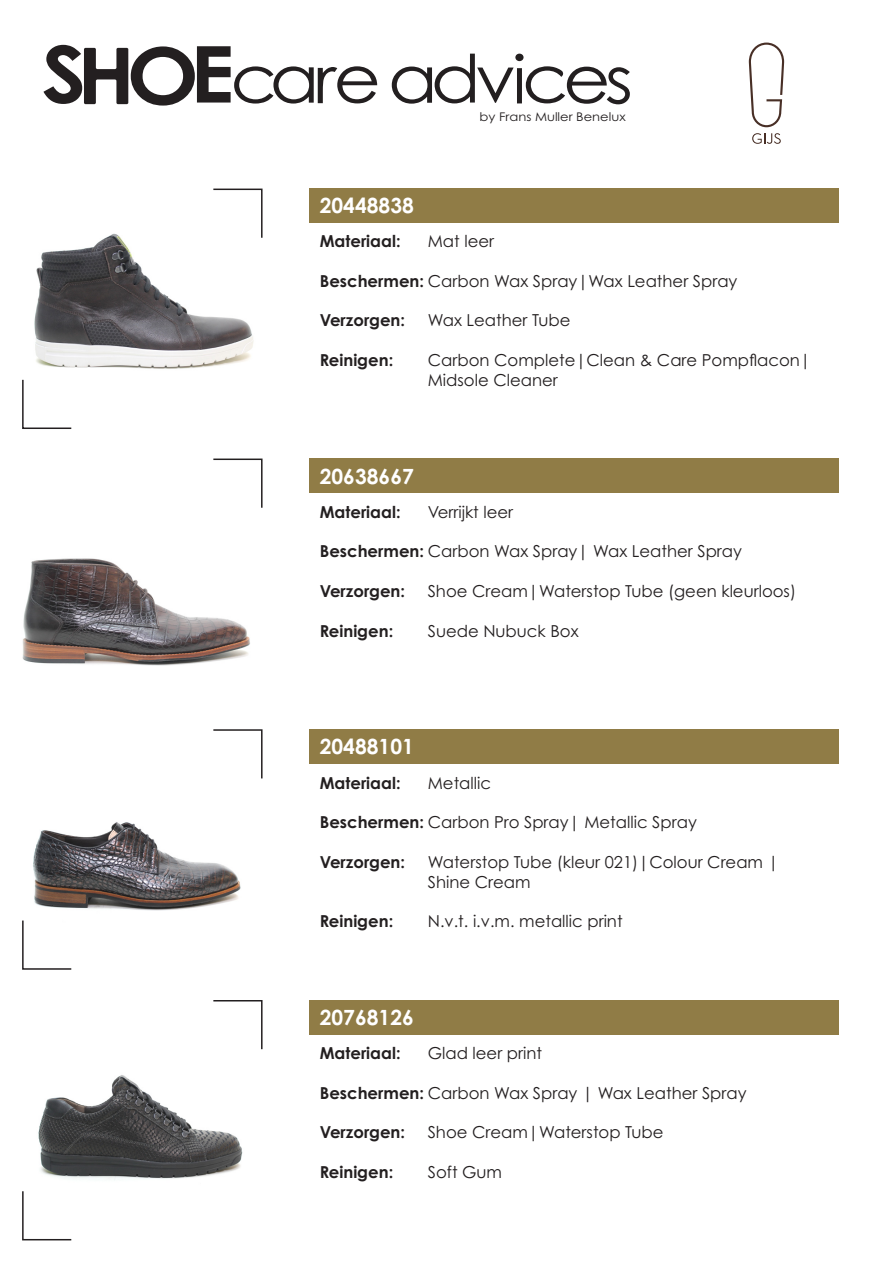
<style>
.page{position:relative;width:893px;height:1263px;background:#fff}
.page>*{position:absolute;margin:0;border:0;box-sizing:border-box;transform-origin:0 0}
.t1{font:700 21px "Century Gothic Pro";color:#fff}
.t2{font:16.5px/19.8px "Century Gothic Pro";color:#231f20}
.t3{font:700 16.5px "Century Gothic Pro";color:#231f20}
.t4{font:12px "Century Gothic";color:#231f20;scale:1.1 1}
.s1{font-weight:700}
</style>
<div class="page">
<svg style="left:43px;top:45px;width:334px;height:61px"></svg>
<svg style="left:392px;top:54px;width:238px;height:50px"></svg>
<svg style="left:752px;top:133px;width:29px;height:11px"></svg>
<svg style="left:749px;top:43px;width:35px;height:84px"></svg>
<div style="left:309px;top:189px;width:529px;height:34px;background:#907c46"></div>
<div style="left:309px;top:458px;width:529px;height:35px;background:#907c46"></div>
<div style="left:309px;top:729px;width:529px;height:35px;background:#907c46"></div>
<div style="left:309px;top:1000px;width:529px;height:35px;background:#907c46"></div>
<img style="left:34px;top:233px;width:220px;height:136px">
<svg style="left:212px;top:188px;width:51px;height:51px"></svg>
<svg style="left:22px;top:379px;width:50px;height:50px"></svg>
<svg style="left:213px;top:458px;width:50px;height:50px"></svg>
<svg style="left:213px;top:729px;width:50px;height:50px"></svg>
<svg style="left:22px;top:920px;width:50px;height:50px"></svg>
<svg style="left:213px;top:1000px;width:50px;height:50px"></svg>
<svg style="left:22px;top:1191px;width:50px;height:50px"></svg>
<img style="left:22px;top:476px;width:235px;height:190px">
<img style="left:24px;top:738px;width:233px;height:226px">
<img style="left:24px;top:1009px;width:227px;height:224px">
<p class="t1" style="left:320px;top:192px;width:96px">20448838</p>
<p class="t4" style="left:480px;top:108px;width:134px">by Frans Muller Benelux</p>
<p class="t3" style="left:320px;top:231px;width:82px">Materiaal:</p>
<p class="t2" style="left:428px;top:231px;width:68px">Mat leer</p>
<p class="t2" style="left:320px;top:271px;width:419px"><span class="s1">Beschermen:</span> Carbon Wax Spray|Wax Leather Spray</p>
<p class="t3" style="left:320px;top:310px;width:87px">Verzorgen:</p>
<p class="t2" style="left:428px;top:310px;width:144px">Wax Leather Tube</p>
<p class="t3" style="left:320px;top:350px;width:75px">Reinigen:</p>
<p class="t2" style="left:428px;top:350px;width:385px">Carbon Complete|Clean &amp; Care Pompflacon|<br>Midsole Cleaner</p>
<p class="t1" style="left:320px;top:463px;width:96px">20638667</p>
<p class="t3" style="left:320px;top:501px;width:82px">Materiaal:</p>
<p class="t2" style="left:428px;top:502px;width:87px">Verrijkt leer</p>
<p class="t2" style="left:320px;top:541px;width:424px"><span class="s1">Beschermen:</span> Carbon Wax Spray| Wax Leather Spray</p>
<p class="t3" style="left:320px;top:581px;width:87px">Verzorgen:</p>
<p class="t2" style="left:428px;top:581px;width:370px">Shoe Cream|Waterstop Tube (geen kleurloos)</p>
<p class="t3" style="left:320px;top:620px;width:75px">Reinigen:</p>
<p class="t2" style="left:428px;top:620px;width:152px">Suede Nubuck Box</p>
<p class="t1" style="left:320px;top:734px;width:96px">20488101</p>
<p class="t3" style="left:320px;top:772px;width:82px">Materiaal:</p>
<p class="t2" style="left:428px;top:772px;width:65px">Metallic</p>
<p class="t2" style="left:320px;top:812px;width:379px"><span class="s1">Beschermen:</span> Carbon Pro Spray| Metallic Spray</p>
<p class="t3" style="left:320px;top:851px;width:87px">Verzorgen:</p>
<p class="t2" style="left:428px;top:852px;width:352px">Waterstop Tube (kleur 021)|Colour Cream |</p>
<p class="t2" style="left:428px;top:871px;width:104px">Shine Cream</p>
<p class="t3" style="left:320px;top:911px;width:75px">Reinigen:</p>
<p class="t2" style="left:428px;top:911px;width:196px">N.v.t. i.v.m. metallic print</p>
<p class="t1" style="left:320px;top:1004px;width:96px">20768126</p>
<p class="t3" style="left:320px;top:1043px;width:82px">Materiaal:</p>
<p class="t2" style="left:428px;top:1043px;width:116px">Glad leer print</p>
<p class="t2" style="left:320px;top:1083px;width:428px"><span class="s1">Beschermen:</span> Carbon Wax Spray | Wax Leather Spray</p>
<p class="t3" style="left:320px;top:1122px;width:87px">Verzorgen:</p>
<p class="t2" style="left:428px;top:1122px;width:237px">Shoe Cream|Waterstop Tube</p>
<p class="t3" style="left:320px;top:1162px;width:75px">Reinigen:</p>
<p class="t2" style="left:428px;top:1162px;width:76px">Soft Gum</p>
</div>
